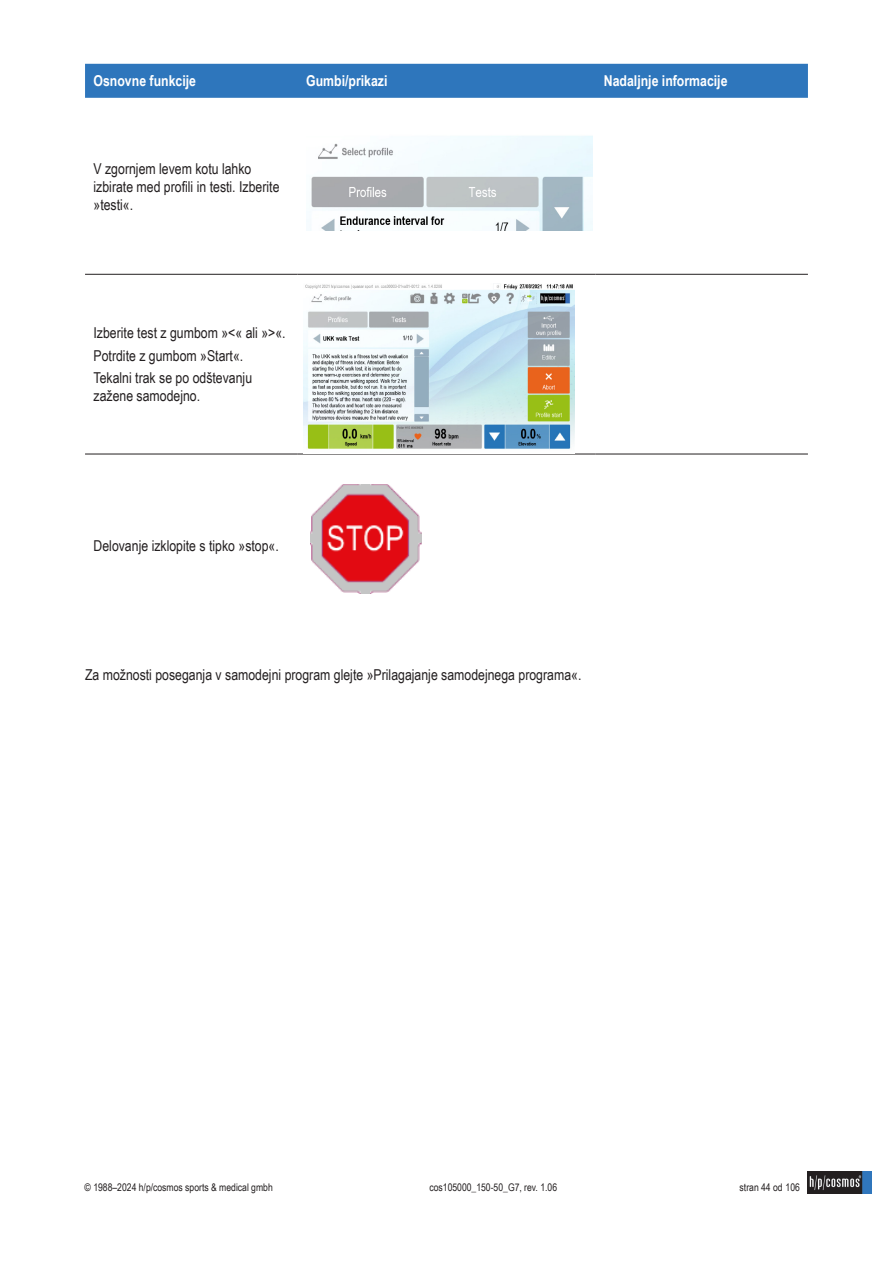
<style>
.page{position:relative;width:893px;height:1263px;background:#fff}
.page>*{position:absolute;margin:0;border:0;box-sizing:border-box;transform-origin:0 0}
.t1{font:15px/18px "Arial Narrow";color:#231f20}
.t2{font:700 15px "Arial Narrow";color:#fff}
.t3{font:10.5px "Arial Narrow";color:#231f20}
</style>
<div class="page">
<img style="left:808px;top:1171px;width:64px;height:22px">
<div style="left:85px;top:64px;width:723px;height:34px;background:#2e76bc"></div>
<hr style="left:85px;top:454px;width:213px;height:1px;background:#231f20">
<hr style="left:298px;top:454px;width:297px;height:1px;background:#231f20">
<hr style="left:595px;top:454px;width:213px;height:1px;background:#231f20">
<hr style="left:85px;top:274px;width:213px;height:1px;background:#231f20">
<hr style="left:298px;top:274px;width:297px;height:1px;background:#231f20">
<hr style="left:595px;top:274px;width:213px;height:1px;background:#231f20">
<img style="left:306px;top:136px;width:286px;height:95px">
<img style="left:310px;top:485px;width:112px;height:109px">
<img style="left:303px;top:284px;width:271px;height:165px">
<p class="t2" style="left:94px;top:70px;width:104px">Osnovne funkcije</p>
<p class="t2" style="left:306px;top:70px;width:83px">Gumbi/prikazi</p>
<p class="t2" style="left:604px;top:70px;width:125px">Nadaljnje informacije</p>
<p class="t1" style="left:94px;top:159px;width:187px">V zgornjem levem kotu lahko izbirate med profili in testi. Izberite »testi«.</p>
<p class="t1" style="left:94px;top:321px;width:194px;line-height:22.2px">Izberite test z gumbom »&lt;« ali »&gt;«.<br>Potrdite z gumbom »Start«.<br>Tekalni trak se po odštevanju</p>
<p class="t1" style="left:94px;top:386px;width:108px">zažene samodejno.</p>
<p class="t1" style="left:94px;top:536px;width:187px">Delovanje izklopite s tipko »stop«.</p>
<p class="t1" style="left:85px;top:665px;width:498px">Za možnosti poseganja v samodejni program glejte »Prilagajanje samodejnega programa«.</p>
<p class="t3" style="left:85px;top:1179px;width:190px">© 1988–2024 h/p/cosmos sports &amp; medical gmbh</p>
<p class="t3" style="left:429px;top:1179px;width:129px">cos105000_150-50_G7, rev. 1.06</p>
<p class="t3" style="left:740px;top:1179px;width:62px">stran 44 od 106</p>
</div>
